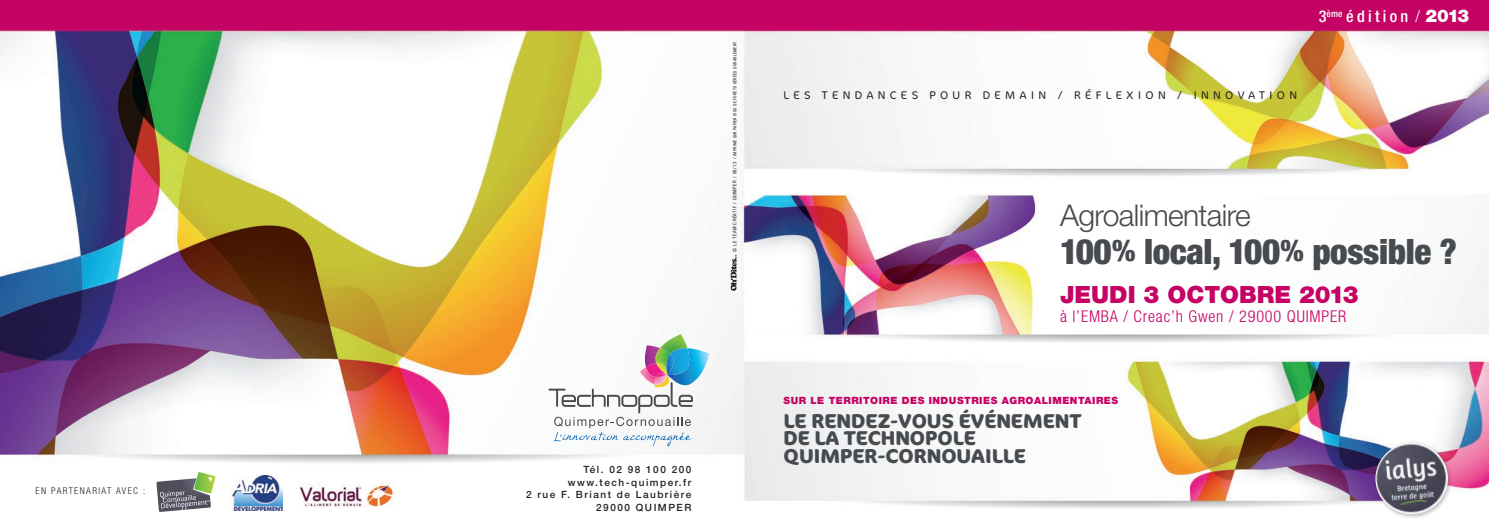
<style>
.page{position:relative;width:1489px;height:532px;background:#fff}
.page>*{position:absolute;margin:0;border:0;box-sizing:border-box;transform-origin:0 0}
.t1{font:900 condensed 35px "Helvetica Neue LT Std";letter-spacing:-.01em;color:#474a4f}
.t2{font:300 30px "Helvetica Neue LT Std";letter-spacing:-.02em;color:#474a4f}
.t3{font:900 23.75px "Helvetica Neue LT Std";color:#c60264}
.t4{font:700 20px/17.5px "Cocon";color:#474a4f}
.t5{font:300 condensed 16.25px "Helvetica Neue LT Std";letter-spacing:.05em;color:#c60264}
.t6{font:500 condensed 16.25px "Helvetica Neue LT Std";letter-spacing:.2em;color:#fff}
.t7{font:300 11.25px "Cocon";letter-spacing:.39em;color:#231f20}
.t8{font:500 10px/12.5px "Helvetica Neue LT Std";letter-spacing:.15em;color:#231f20;text-align:right}
.t9{font:900 10px "Helvetica Neue LT Std";letter-spacing:.05em;color:#c60264}
.t10{font:300 condensed 9.38px "Helvetica Neue LT Std";letter-spacing:.15em;color:#231f20}
.t11{font:condensed 4.38px "Helvetica Neue LT Std";letter-spacing:.05em;color:#231f20}
.s1{font-size:5px}
.s2{font-weight:300}
.s3{font-weight:900;font-stretch:normal;font-size:17.5px}
.s4{font-size:30px}
</style>
<div class="page">
<img style="left:0;top:0;width:1488px;height:511px">
<img style="left:230px;top:475px;width:52px;height:35px">
<svg style="left:156px;top:472px;width:59px;height:40px"></svg>
<img style="left:297px;top:482px;width:98px;height:25px">
<div style="left:1372px;top:440px;width:80px;height:79px;background:#231f20;opacity:.3"></div>
<img style="left:1375px;top:443px;width:31px;height:44px">
<svg style="left:730px;top:255px;width:6px;height:36px"></svg>
<svg style="left:548px;top:334px;width:161px;height:112px"></svg>
<h3 class="t10" style="left:35px;top:484px;width:111px">EN PARTENARIAT AVEC :</h3>
<p class="t11" style="left:732px;top:252px;width:213px;rotate:-90deg"><span class="s1">© LE TEAM CRÉATIF / QUIMPER / 08/13 /</span> Imprimé sur papier issu de forêts gérées durablement.</p>
<h3 class="t8" style="left:526px;top:463px;width:167px">Tél. 02 98 100 200 www.tech-quimper.fr<br>2 rue F. Briant de Laubrière<br>29000 QUIMPER</h3>
<h3 class="t6" style="left:1318px;top:7px;width:152px">3<sup>ème</sup> édition <span class="s2">/</span> <span class="s3">2013</span></h3>
<h3 class="t7" style="left:783px;top:89px;width:515px">LES TENDANCES POUR DEMAIN / RÉFLEXION / INNOVATION</h3>
<h2 class="t2" style="left:1059px;top:197px;width:192px">Agroalimentaire</h2>
<h1 class="t1" style="left:1059px;top:230px;width:398px">100<span class="s4">%</span> local, 100<span class="s4">%</span> possible ?</h1>
<h3 class="t3" style="left:1059px;top:280px;width:300px">JEUDI 3 OCTOBRE 2013</h3>
<h3 class="t5" style="left:1059px;top:307px;width:288px">à l’EMBA / Creac’h Gwen / 29000 QUIMPER</h3>
<h3 class="t9" style="left:783px;top:394px;width:336px">SUR LE TERRITOIRE DES INDUSTRIES AGROALIMENTAIRES</h3>
<h3 class="t4" style="left:783px;top:412px;width:300px">LE RENDEZ-VOUS ÉVÉNEMENT<br>DE LA TECHNOPOLE<br>QUIMPER-CORNOUAILLE</h3>
</div>
